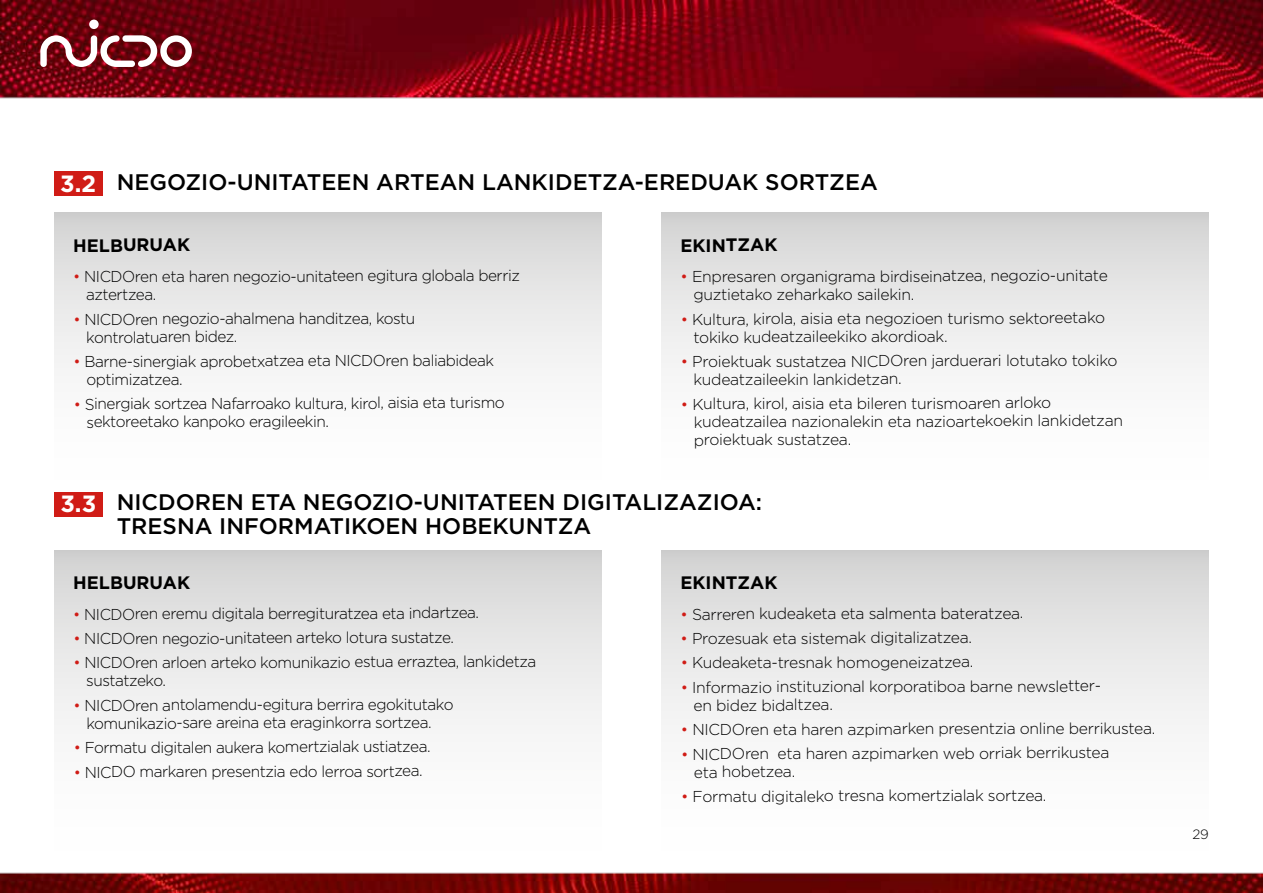
<style>
.page{position:relative;width:1263px;height:893px;background:#fff}
.page>*{position:absolute;margin:0;border:0;box-sizing:border-box;transform-origin:0 0}
.t1{font:500 22.5px/24px "Gotham";color:#000}
.t2{font:700 18px "Gotham";letter-spacing:-.005em;color:#000}
.t3{font:300 15.75px/18.3px "Gotham";letter-spacing:-.035em;color:#000}
.t4{font:300 13.5px "Gotham";color:#000}
.s1{font-weight:700;font-size:23.55px;color:#fff}
.s2{color:#d01c16}
</style>
<div class="page">
<img style="left:0;top:0;width:1263px;height:893px">
<div style="left:54px;top:492px;width:49px;height:24px;background:#d01c16"></div>
<div style="left:54px;top:550px;width:548px;height:309px;background:linear-gradient(to bottom,#d8d8d8,#fff)"></div>
<div style="left:661px;top:550px;width:548px;height:309px;background:linear-gradient(to bottom,#d8d8d8,#fff)"></div>
<div style="left:54px;top:172px;width:49px;height:24px;background:#d01c16"></div>
<div style="left:54px;top:213px;width:548px;height:274px;background:linear-gradient(to bottom,#d8d8d8,#fff)"></div>
<div style="left:661px;top:213px;width:548px;height:274px;background:linear-gradient(to bottom,#d8d8d8,#fff)"></div>
<svg style="left:40px;top:35px;width:152px;height:32px"></svg>
<div style="left:89px;top:20px;width:10px;height:9px;background:#fff;border-radius:50%"></div>
<h1 class="t1" style="left:60px;top:169px;width:819px"><span class="s1">3.2</span> NEGOZIO-UNITATEEN ARTEAN LANKIDETZA-EREDUAK SORTZEA</h1>
<p class="t2" style="left:73px;top:233px;width:119px">HELBURUAK</p>
<p class="t3" style="left:86px;top:266px;width:435px;line-height:18.8px;text-indent:-13px"><span class="s2">•</span> NICDOren eta haren negozio-unitateen egitura globala berriz aztertzea.</p>
<p class="t3" style="left:86px;top:309px;width:331px;text-indent:-13px"><span class="s2">•</span> NICDOren negozio-ahalmena handitzea, kostu kontrolatuaren bidez.</p>
<p class="t3" style="left:86px;top:351px;width:409px;text-indent:-13px"><span class="s2">•</span> Barne-sinergiak aprobetxatzea eta NICDOren baliabideak optimizatzea.</p>
<p class="t3" style="left:87px;top:394px;width:420px;text-indent:-13px"><span class="s2">•</span> Sinergiak sortzea Nafarroako kultura, kirol, aisia eta turismo sektoreetako kanpoko eragileekin.</p>
<p class="t2" style="left:680px;top:233px;width:99px">EKINTZAK</p>
<p class="t3" style="left:693px;top:266px;width:416px;text-indent:-13px"><span class="s2">•</span> Enpresaren organigrama birdiseinatzea, negozio-unitate guztietako zeharkako sailekin.</p>
<p class="t3" style="left:693px;top:309px;width:413px;text-indent:-13px"><span class="s2">•</span> Kultura, kirola, aisia eta negozioen turismo sektoreetako tokiko kudeatzaileekiko akordioak.</p>
<p class="t3" style="left:694px;top:351px;width:425px;text-indent:-13px"><span class="s2">•</span> Proiektuak sustatzea NICDOren jarduerari lotutako tokiko kudeatzaileekin lankidetzan.</p>
<p class="t3" style="left:694px;top:394px;width:431px;text-indent:-13px"><span class="s2">•</span> Kultura, kirol, aisia eta bileren turismoaren arloko kudeatzailea nazionalekin eta nazioartekoekin lankidetzan proiektuak sustatzea.</p>
<h1 class="t1" style="left:117px;top:490px;width:647px;text-indent:-56px"><span class="s1">3.3</span> NICDOREN ETA NEGOZIO-UNITATEEN DIGITALIZAZIOA:<br>TRESNA INFORMATIKOEN HOBEKUNTZA</h1>
<p class="t2" style="left:73px;top:570px;width:119px">HELBURUAK</p>
<p class="t3" style="left:73px;top:604px;width:407px"><span class="s2">•</span> NICDOren eremu digitala berregituratzea eta indartzea.</p>
<p class="t3" style="left:73px;top:628px;width:382px"><span class="s2">•</span> NICDOren negozio-unitateen arteko lotura sustatze.</p>
<p class="t3" style="left:86px;top:652px;width:452px;line-height:18.8px;text-indent:-13px"><span class="s2">•</span> NICDOren arloen arteko komunikazio estua erraztea, lankidetza sustatzeko.</p>
<p class="t3" style="left:74px;top:695px;width:382px;text-align:center"><span class="s2">•</span> NICDOren antolamendu-egitura berrira egokitutako komunikazio-sare areina eta eraginkorra sortzea.</p>
<p class="t3" style="left:74px;top:737px;width:358px"><span class="s2">•</span> Formatu digitalen aukera komertzialak ustiatzea.</p>
<p class="t3" style="left:74px;top:762px;width:350px"><span class="s2">•</span> NICDO markaren presentzia edo lerroa sortzea.</p>
<p class="t2" style="left:680px;top:570px;width:99px">EKINTZAK</p>
<p class="t3" style="left:680px;top:604px;width:345px"><span class="s2">•</span> Sarreren kudeaketa eta salmenta bateratzea.</p>
<p class="t3" style="left:681px;top:628px;width:293px"><span class="s2">•</span> Prozesuak eta sistemak digitalizatzea.</p>
<p class="t3" style="left:681px;top:653px;width:294px"><span class="s2">•</span> Kudeaketa-tresnak homogeneizatzea.</p>
<p class="t3" style="left:694px;top:677px;width:409px;text-indent:-13px"><span class="s2">•</span> Informazio instituzional korporatiboa barne newsletter&shy;en bidez bidaltzea.</p>
<p class="t3" style="left:681px;top:719px;width:476px"><span class="s2">•</span> NICDOren eta haren azpimarken presentzia online berrikustea.</p>
<p class="t3" style="left:694px;top:743px;width:417px;text-indent:-13px"><span class="s2">•</span> NICDOren eta haren azpimarken web orriak berrikustea eta hobetzea.</p>
<p class="t3" style="left:681px;top:786px;width:367px"><span class="s2">•</span> Formatu digitaleko tresna komertzialak sortzea.</p>
<p class="t4" style="left:1192px;top:826px;width:18px">29</p>
</div>
